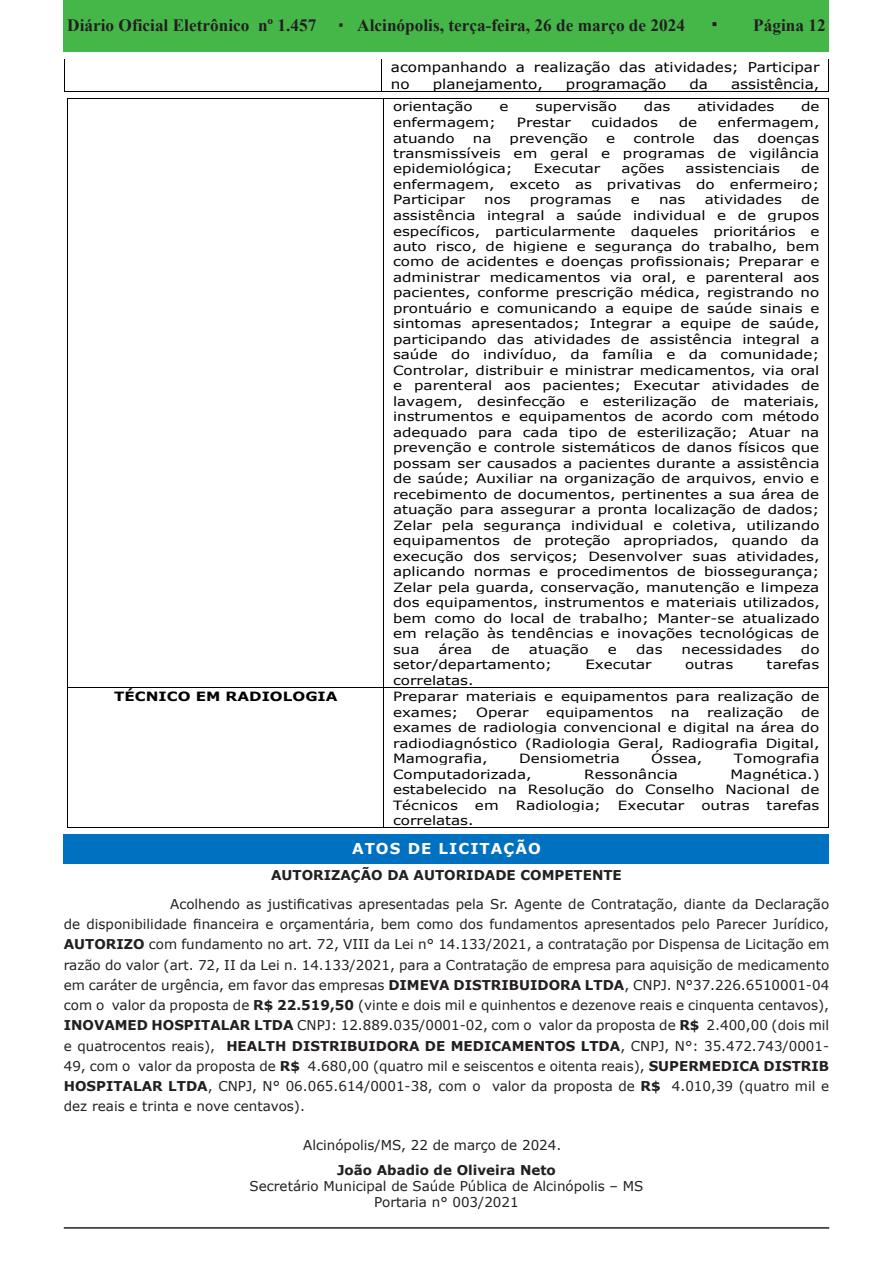
<style>
.page{position:relative;width:893px;height:1263px;background:#fff}
.page>*{position:absolute;margin:0;border:0;box-sizing:border-box;transform-origin:0 0}
.t1{font:700 19.95px "Calibri";color:#000;scale:1.19 1}
.t2{font:700 17.25px "Times New Roman";color:#231f20}
.t3{font:700 15px "Verdana";letter-spacing:.07em;color:#fff}
.t4{font:13.5px/20.2px "Verdana";color:#231f20;text-align:justify}
.t5{font:13.5px/16.4px "Verdana";color:#000;scale:1.12 1}
.t6{font:700 13.5px "Verdana";color:#231f20}
.t7{font:12.75px/15.5px "Verdana";color:#000;text-align:justify;scale:1.19 1}
.t8{font:700 12.75px "Verdana";color:#000;scale:1.19 1}
.s1{font-family:"Verdana";font-size:18px}
.s2{font-family:"Verdana";font-size:21px}
.s3{font-weight:700}
</style>
<div class="page">
<div style="left:64px;top:0;width:765px;height:51px;background:#45b749"></div>
<hr style="left:64px;top:1227px;width:765px;height:2px;background:#231f20">
<div style="left:64px;top:834px;width:765px;height:29px;background:#0070c0"></div>
<hr style="left:64px;top:60px;width:1px;height:31px;background:#000">
<hr style="left:65px;top:91px;width:316px;height:1px;background:#000">
<hr style="left:381px;top:60px;width:1px;height:31px;background:#000">
<hr style="left:382px;top:91px;width:446px;height:1px;background:#000">
<hr style="left:828px;top:60px;width:1px;height:31px;background:#000">
<hr style="left:68px;top:98px;width:315px;height:1px;background:#000">
<hr style="left:384px;top:98px;width:444px;height:1px;background:#000">
<hr style="left:67px;top:98px;width:1px;height:589px;background:#000">
<hr style="left:384px;top:98px;width:1px;height:589px;background:#000">
<hr style="left:828px;top:98px;width:1px;height:589px;background:#000">
<hr style="left:68px;top:687px;width:315px;height:1px;background:#000">
<hr style="left:384px;top:687px;width:444px;height:1px;background:#000">
<hr style="left:67px;top:688px;width:1px;height:140px;background:#000">
<hr style="left:68px;top:828px;width:315px;height:1px;background:#000">
<hr style="left:384px;top:688px;width:1px;height:140px;background:#000">
<hr style="left:384px;top:828px;width:444px;height:1px;background:#000">
<hr style="left:828px;top:688px;width:1px;height:140px;background:#000">
<p class="t5" style="left:391px;top:10px;width:122px">operacionalização</p>
<p class="t5" style="left:548px;top:10px;width:25px">dos</p>
<p class="t5" style="left:597px;top:10px;width:57px">serviços</p>
<p class="t5" style="left:681px;top:10px;width:10px">e</p>
<p class="t5" style="left:712px;top:10px;width:61px">cuidados</p>
<p class="t5" style="left:801px;top:10px;width:18px">de</p>
<p class="t5" style="left:391px;top:59px;width:384px">acompanhando a realização das atividades; Participar no</p>
<h2 class="t2" style="left:67px;top:13px;width:653px">Diário Oficial Eletrônico nº 1.457 <span class="s1">·</span> Alcinópolis, terça-feira, 26 de março de 2024 <span class="s2">·</span></h2>
<h2 class="t2" style="left:753px;top:13px;width:74px">Página 12</h2>
<p class="t1" style="left:235px;top:11px;width:290px">ESTADO DE MATO GROSSO DO SUL</p>
<p class="t5" style="left:433px;top:75px;width:100px">planejamento,</p>
<p class="t5" style="left:566px;top:75px;width:91px">programação</p>
<p class="t5" style="left:689px;top:75px;width:18px">da</p>
<p class="t5" style="left:731px;top:75px;width:80px">assistência,</p>
<p class="t7" style="left:393px;top:99px;width:68px">orientação</p>
<p class="t7" style="left:500px;top:99px;width:9px">e</p>
<p class="t7" style="left:536px;top:99px;width:70px">supervisão</p>
<p class="t7" style="left:644px;top:99px;width:24px">das</p>
<p class="t7" style="left:697px;top:99px;width:66px">atividades</p>
<p class="t7" style="left:801px;top:99px;width:17px">de</p>
<p class="t7" style="left:393px;top:115px;width:88px">enfermagem;</p>
<p class="t7" style="left:517px;top:115px;width:47px">Prestar</p>
<p class="t7" style="left:591px;top:115px;width:58px">cuidados</p>
<p class="t7" style="left:679px;top:115px;width:17px">de</p>
<p class="t7" style="left:718px;top:115px;width:87px">enfermagem,</p>
<p class="t7" style="left:393px;top:130px;width:53px">atuando</p>
<p class="t7" style="left:473px;top:130px;width:17px">na</p>
<p class="t7" style="left:510px;top:130px;width:67px">prevenção</p>
<p class="t7" style="left:606px;top:130px;width:9px">e</p>
<p class="t7" style="left:633px;top:130px;width:53px">controle</p>
<p class="t7" style="left:713px;top:130px;width:24px">das</p>
<p class="t7" style="left:393px;top:130px;width:360px;text-indent:364px">doenças transmissíveis em geral e programas de vigilância epidemiológica;</p>
<p class="t7" style="left:534px;top:161px;width:57px">Executar</p>
<p class="t7" style="left:621px;top:161px;width:38px">ações</p>
<p class="t7" style="left:686px;top:161px;width:81px">assistenciais</p>
<p class="t7" style="left:393px;top:161px;width:360px;text-indent:408px">de enfermagem, exceto as privativas do enfermeiro; Participar</p>
<p class="t7" style="left:393px;top:192px;width:360px;text-indent:408px">de assistência integral a saúde individual e de grupos específicos, particularmente daqueles prioritários e auto risco, de higiene e segurança do trabalho, bem como de acidentes e doenças profissionais; Preparar e administrar medicamentos via oral, e parenteral aos pacientes, conforme prescrição médica, registrando no prontuário e comunicando a equipe de saúde sinais e sintomas apresentados; Integrar a equipe de saúde, participando das atividades de assistência integral a saúde do indivíduo, da família e da comunidade; Controlar, distribuir e ministrar medicamentos, via oral e parenteral aos pacientes; Executar atividades de lavagem, desinfecção e esterilização de materiais, instrumentos e equipamentos de acordo com método adequado para cada tipo de esterilização; Atuar na prevenção e controle sistemáticos de danos físicos que possam ser causados a pacientes durante a assistência de saúde; Auxiliar na organização de arquivos, envio e recebimento de documentos, pertinentes a sua área de atuação para assegurar a pronta localização de dados; Zelar pela segurança individual e coletiva, utilizando equipamentos de proteção apropriados, quando da execução dos serviços; Desenvolver suas atividades, aplicando normas e procedimentos de biossegurança; Zelar pela guarda, conservação, manutenção e limpeza dos equipamentos, instrumentos e materiais utilizados, bem como do local de trabalho; Manter-se atualizado em relação às tendências e inovações tecnológicas de sua</p>
<p class="t7" style="left:484px;top:192px;width:24px">nos</p>
<p class="t7" style="left:530px;top:192px;width:70px">programas</p>
<p class="t7" style="left:631px;top:192px;width:9px">e</p>
<p class="t7" style="left:659px;top:192px;width:24px">nas</p>
<p class="t7" style="left:705px;top:192px;width:66px">atividades</p>
<p class="t7" style="left:439px;top:641px;width:30px">área</p>
<p class="t7" style="left:491px;top:641px;width:17px">de</p>
<p class="t7" style="left:529px;top:641px;width:52px">atuação</p>
<p class="t7" style="left:608px;top:641px;width:9px">e</p>
<p class="t7" style="left:636px;top:641px;width:24px">das</p>
<p class="t7" style="left:682px;top:641px;width:86px">necessidades</p>
<p class="t7" style="left:801px;top:641px;width:17px">do</p>
<p class="t7" style="left:393px;top:657px;width:135px">setor/departamento;</p>
<p class="t7" style="left:585px;top:657px;width:57px">Executar</p>
<p class="t7" style="left:685px;top:657px;width:42px">outras</p>
<p class="t7" style="left:767px;top:657px;width:46px">tarefas</p>
<p class="t7" style="left:393px;top:672px;width:69px">correlatas.</p>
<p class="t8" style="left:114px;top:687px;width:189px">TÉCNICO EM RADIOLOGIA</p>
<p class="t7" style="left:393px;top:688px;width:360px">Preparar materiais e equipamentos para realização de exames;</p>
<p class="t7" style="left:476px;top:704px;width:46px">Operar</p>
<p class="t7" style="left:546px;top:704px;width:91px">equipamentos</p>
<p class="t7" style="left:671px;top:704px;width:17px">na</p>
<p class="t7" style="left:707px;top:704px;width:65px">realização</p>
<p class="t7" style="left:393px;top:704px;width:360px;text-indent:408px">de exames de radiologia convencional e digital na área do radiodiagnóstico (Radiologia Geral, Radiografia Digital, Mamografia,</p>
<p class="t7" style="left:519px;top:751px;width:86px">Densiometria</p>
<p class="t7" style="left:651px;top:751px;width:45px">Óssea,</p>
<p class="t7" style="left:734px;top:751px;width:73px">Tomografia</p>
<p class="t7" style="left:393px;top:766px;width:118px">Computadorizada,</p>
<p class="t7" style="left:584px;top:766px;width:80px">Ressonância</p>
<p class="t7" style="left:393px;top:766px;width:360px;text-indent:338px">Magnética.) estabelecido na Resolução do Conselho Nacional de Técnicos</p>
<p class="t7" style="left:475px;top:797px;width:21px">em</p>
<p class="t7" style="left:516px;top:797px;width:73px">Radiologia;</p>
<p class="t7" style="left:618px;top:797px;width:57px">Executar</p>
<p class="t7" style="left:701px;top:797px;width:42px">outras</p>
<p class="t7" style="left:767px;top:797px;width:46px">tarefas</p>
<p class="t7" style="left:393px;top:812px;width:69px">correlatas.</p>
<p class="t3" style="left:352px;top:838px;width:190px">ATOS DE LICITAÇÃO</p>
<p class="t6" style="left:271px;top:865px;width:352px">AUTORIZAÇÃO DA AUTORIDADE COMPETENTE</p>
<p class="t4" style="left:64px;top:894px;width:767px;text-indent:106px">Acolhendo as justificativas apresentadas pela Sr. Agente de Contratação, diante da Declaração de disponibilidade financeira e orçamentária, bem como dos fundamentos apresentados pelo Parecer Jurídico, <span class="s3">AUTORIZO</span> com fundamento no art. 72, VIII da Lei n° 14.133/2021, a contratação por Dispensa de Licitação em razão do valor (art. 72, II da Lei n. 14.133/2021, para a Contratação de empresa para aquisição de medicamento em caráter de urgência, em favor das empresas <span class="s3">DIMEVA DISTRIBUIDORA LTDA</span>, CNPJ. N°37.226.6510001-04 com o valor da proposta de <span class="s3">R$ 22.519,50</span> (vinte e dois mil e quinhentos e dezenove reais e cinquenta centavos), <span class="s3">INOVAMED HOSPITALAR LTDA</span> CNPJ: 12.889.035/0001-02, com o valor da proposta de <span class="s3">R$</span> 2.400,00 (dois mil e quatrocentos reais), <span class="s3">HEALTH DISTRIBUIDORA DE MEDICAMENTOS LTDA</span>, CNPJ, N°: 35.472.743/0001- 49, com o valor da proposta de <span class="s3">R$</span> 4.680,00 (quatro mil e seiscentos e oitenta reais), <span class="s3">SUPERMEDICA DISTRIB HOSPITALAR LTDA</span>, CNPJ, N° 06.065.614/0001-38, com o valor da proposta de <span class="s3">R$</span> 4.010,39 (quatro mil e dez reais e trinta e nove centavos).</p>
<p class="t4" style="left:303px;top:1134px;width:260px">Alcinópolis/MS, 22 de março de 2024.</p>
<p class="t6" style="left:337px;top:1160px;width:220px">João Abadio de Oliveira Neto</p>
<p class="t4" style="left:250px;top:1176px;width:395px">Secretário Municipal de Saúde Pública de Alcinópolis – MS</p>
<p class="t4" style="left:374px;top:1192px;width:146px">Portaria n° 003/2021</p>
</div>
